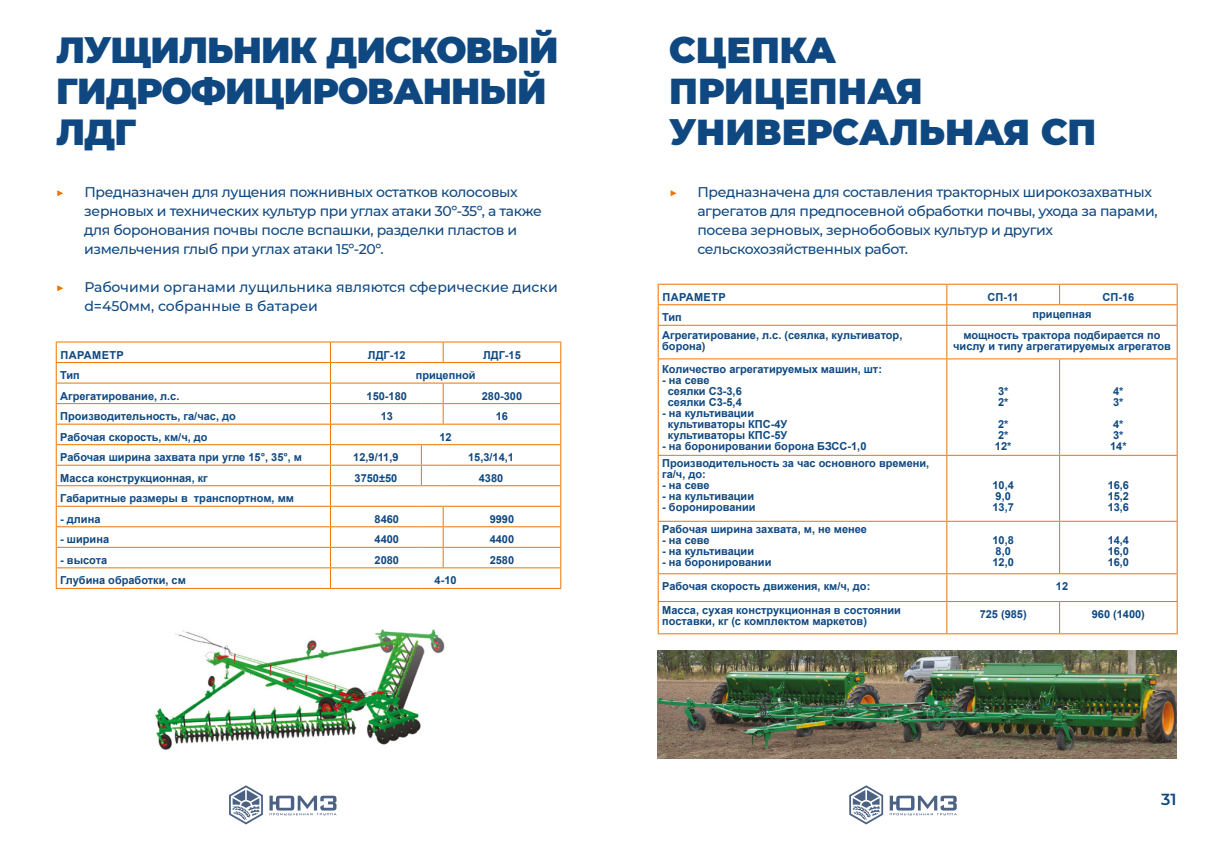
<style>
.page{position:relative;width:1219px;height:854px;background:#fff}
.page>*{position:absolute;margin:0;border:0;box-sizing:border-box;transform-origin:0 0}
.t1{font:900 36px/41px "Montserrat";letter-spacing:-.025em;color:#0f4881}
.t2{font:900 36px/41px "Montserrat";color:#0f4881}
.t3{font:600 16px "Montserrat";color:#0f4881}
.t4{font:500 14px/19px "Montserrat";letter-spacing:-.025em;color:#0f4881}
.t5{font:500 14px/19px "Montserrat";color:#0f4881}
.t6{font:500 14px "Montserrat";color:#ee7402}
.t7{font:700 11px/11px "Arial";color:#0f4881}
.t8{font:700 11px "Arial";letter-spacing:.035em;color:#0f4881}
</style>
<div class="page">
<svg style="left:849px;top:785px;width:34px;height:39px"></svg>
<svg style="left:890px;top:795px;width:67px;height:20px"></svg>
<svg style="left:229px;top:785px;width:34px;height:39px"></svg>
<svg style="left:269px;top:795px;width:67px;height:20px"></svg>
<svg style="left:56px;top:341px;width:505px;height:247px"></svg>
<hr style="left:443px;top:587px;width:118px;height:1px;background:#ee7402">
<hr style="left:658px;top:324px;width:289px;height:1px;background:#ee7402">
<hr style="left:947px;top:324px;width:112px;height:1px;background:#ee7402">
<hr style="left:1059px;top:324px;width:119px;height:1px;background:#ee7402">
<hr style="left:658px;top:358px;width:289px;height:1px;background:#ee7402">
<hr style="left:947px;top:358px;width:112px;height:1px;background:#ee7402">
<hr style="left:1059px;top:358px;width:119px;height:1px;background:#ee7402">
<hr style="left:658px;top:454px;width:289px;height:1px;background:#ee7402">
<hr style="left:947px;top:454px;width:112px;height:1px;background:#ee7402">
<hr style="left:1059px;top:454px;width:119px;height:1px;background:#ee7402">
<hr style="left:658px;top:520px;width:289px;height:1px;background:#ee7402">
<hr style="left:947px;top:520px;width:112px;height:1px;background:#ee7402">
<hr style="left:1059px;top:520px;width:119px;height:1px;background:#ee7402">
<hr style="left:658px;top:573px;width:289px;height:1px;background:#ee7402">
<hr style="left:947px;top:573px;width:112px;height:1px;background:#ee7402">
<hr style="left:1059px;top:573px;width:119px;height:1px;background:#ee7402">
<hr style="left:658px;top:601px;width:289px;height:1px;background:#ee7402">
<hr style="left:947px;top:601px;width:112px;height:1px;background:#ee7402">
<hr style="left:1059px;top:601px;width:119px;height:1px;background:#ee7402">
<hr style="left:658px;top:633px;width:289px;height:1px;background:#ee7402">
<hr style="left:947px;top:633px;width:112px;height:1px;background:#ee7402">
<hr style="left:1059px;top:633px;width:119px;height:1px;background:#ee7402">
<hr style="left:658px;top:283px;width:289px;height:1px;background:#ee7402">
<hr style="left:658px;top:325px;width:1px;height:33px;background:#ee7402">
<hr style="left:658px;top:359px;width:1px;height:95px;background:#ee7402">
<hr style="left:658px;top:455px;width:1px;height:65px;background:#ee7402">
<hr style="left:658px;top:521px;width:1px;height:52px;background:#ee7402">
<svg style="left:658px;top:574px;width:1px;height:27px"></svg>
<hr style="left:658px;top:602px;width:1px;height:31px;background:#ee7402">
<hr style="left:947px;top:283px;width:112px;height:1px;background:#ee7402">
<hr style="left:1059px;top:283px;width:119px;height:1px;background:#ee7402">
<svg style="left:658px;top:284px;width:520px;height:40px"></svg>
<hr style="left:946px;top:325px;width:1px;height:33px;background:#ee7402">
<hr style="left:1177px;top:325px;width:1px;height:33px;background:#ee7402">
<hr style="left:946px;top:359px;width:1px;height:95px;background:#ee7402">
<hr style="left:1059px;top:359px;width:1px;height:95px;background:#ee7402">
<hr style="left:1177px;top:359px;width:1px;height:95px;background:#ee7402">
<hr style="left:946px;top:455px;width:1px;height:65px;background:#ee7402">
<hr style="left:1059px;top:455px;width:1px;height:65px;background:#ee7402">
<hr style="left:1177px;top:455px;width:1px;height:65px;background:#ee7402">
<hr style="left:946px;top:521px;width:1px;height:52px;background:#ee7402">
<hr style="left:1059px;top:521px;width:1px;height:52px;background:#ee7402">
<hr style="left:1177px;top:521px;width:1px;height:52px;background:#ee7402">
<svg style="left:946px;top:574px;width:1px;height:27px"></svg>
<svg style="left:1177px;top:574px;width:1px;height:27px"></svg>
<hr style="left:946px;top:602px;width:1px;height:31px;background:#ee7402">
<hr style="left:1059px;top:602px;width:1px;height:31px;background:#ee7402">
<hr style="left:1177px;top:602px;width:1px;height:31px;background:#ee7402">
<img style="left:155px;top:629px;width:290px;height:121px">
<img style="left:658px;top:650px;width:518px;height:108px">
<h1 class="t1" style="left:56px;top:28px;width:504px">ЛУЩИЛЬНИК ДИСКОВЫЙ<br>ГИДРОФИЦИРОВАННЫЙ<br>ЛДГ</h1>
<h1 class="t2" style="left:669px;top:28px;width:429px">СЦЕПКА<br>ПРИЦЕПНАЯ<br>УНИВЕРСАЛЬНАЯ СП</h1>
<p class="t6" style="left:56px;top:182px;width:10px">▶</p>
<p class="t4" style="left:84px;top:182px;width:459px">Предназначен для лущения пожнивных остатков колосовых зерновых и технических культур при углах атаки 30º-35º, а также для боронования почвы после вспашки, разделки пластов и измельчения глыб при углах атаки 15º-20º.</p>
<p class="t6" style="left:56px;top:277px;width:10px">▶</p>
<p class="t5" style="left:84px;top:277px;width:475px">Рабочими органами лущильника являются сферические диски d=450мм, собранные в батареи</p>
<p class="t8" style="left:60px;top:347px;width:65px">ПАРАМЕТР</p>
<p class="t7" style="left:368px;top:349px;width:39px">ЛДГ-12</p>
<p class="t7" style="left:483px;top:349px;width:39px">ЛДГ-15</p>
<p class="t7" style="left:60px;top:370px;width:21px">Тип</p>
<p class="t7" style="left:416px;top:370px;width:61px">прицепной</p>
<p class="t7" style="left:60px;top:390px;width:121px">Агрегатирование, л.с.</p>
<p class="t7" style="left:367px;top:390px;width:42px">150-180</p>
<p class="t7" style="left:482px;top:390px;width:42px">280-300</p>
<p class="t7" style="left:60px;top:411px;width:177px">Производительность, га/час, до</p>
<p class="t7" style="left:381px;top:411px;width:14px">13</p>
<p class="t7" style="left:496px;top:411px;width:14px">16</p>
<p class="t7" style="left:60px;top:431px;width:149px">Рабочая скорость, км/ч, до</p>
<p class="t7" style="left:439px;top:431px;width:14px">12</p>
<p class="t7" style="left:60px;top:452px;width:243px">Рабочая ширина захвата при угле 15°, 35°, м</p>
<p class="t7" style="left:353px;top:452px;width:47px">12,9/11,9</p>
<p class="t7" style="left:468px;top:452px;width:47px">15,3/14,1</p>
<p class="t7" style="left:60px;top:472px;width:149px">Масса конструкционная, кг</p>
<p class="t7" style="left:355px;top:472px;width:44px">3750±50</p>
<p class="t7" style="left:479px;top:472px;width:26px">4380</p>
<p class="t7" style="left:60px;top:493px;width:235px">Габаритные размеры в транспортном, мм</p>
<p class="t7" style="left:60px;top:513px;width:42px">- длина</p>
<p class="t7" style="left:375px;top:513px;width:26px">8460</p>
<p class="t7" style="left:490px;top:513px;width:26px">9990</p>
<p class="t7" style="left:60px;top:534px;width:50px">- ширина</p>
<p class="t7" style="left:375px;top:534px;width:26px">4400</p>
<p class="t7" style="left:490px;top:534px;width:26px">4400</p>
<p class="t7" style="left:60px;top:554px;width:48px">- высота</p>
<p class="t7" style="left:375px;top:554px;width:26px">2080</p>
<p class="t7" style="left:490px;top:554px;width:26px">2580</p>
<p class="t7" style="left:60px;top:575px;width:127px">Глубина обработки, см</p>
<p class="t7" style="left:435px;top:575px;width:24px">4-10</p>
<p class="t6" style="left:669px;top:182px;width:10px">▶</p>
<p class="t4" style="left:697px;top:182px;width:462px">Предназначена для составления тракторных широкозахватных агрегатов для предпосевной обработки почвы, ухода за парами, посева зерновых, зернобобовых культур и других сельскохозяйственных работ.</p>
<p class="t8" style="left:662px;top:289px;width:65px">ПАРАМЕТР</p>
<p class="t7" style="left:988px;top:291px;width:33px">СП-11</p>
<p class="t7" style="left:1102px;top:291px;width:33px">СП-16</p>
<p class="t7" style="left:662px;top:312px;width:21px">Тип</p>
<p class="t7" style="left:1033px;top:309px;width:60px">прицепная</p>
<p class="t7" style="left:662px;top:329px;width:242px">Агрегатирование, л.с. (сеялка, культиватор, борона)</p>
<p class="t7" style="left:953px;top:329px;width:219px;text-align:center">мощность трактора подбирается по числу и типу агрегатируемых агрегатов</p>
<p class="t7" style="left:662px;top:363px;width:221px">Количество агрегатируемых машин, шт:</p>
<p class="t7" style="left:668px;top:374px;width:75px;text-indent:-6px">- на севе сеялки С3-3,6 сеялки С3-5,4</p>
<p class="t7" style="left:668px;top:407px;width:121px;text-indent:-6px">- на культивации культиваторы КПС-4У культиваторы КПС-5У</p>
<p class="t7" style="left:662px;top:440px;width:206px">- на боронировании борона БЗСС-1,0</p>
<p class="t7" style="left:998px;top:385px;width:12px">3*<br>2*</p>
<p class="t7" style="left:995px;top:418px;width:18px">2*<br>2*<br>12*</p>
<p class="t7" style="left:1113px;top:385px;width:12px">4*<br>3*</p>
<p class="t7" style="left:1110px;top:418px;width:18px">4*<br>3*<br>14*</p>
<p class="t7" style="left:662px;top:458px;width:269px">Производительность за час основного времени, га/ч, до:</p>
<p class="t7" style="left:662px;top:480px;width:49px">- на севе</p>
<p class="t7" style="left:662px;top:491px;width:93px">- на культивации</p>
<p class="t7" style="left:662px;top:502px;width:95px">- боронировании</p>
<p class="t7" style="left:662px;top:524px;width:206px">Рабочая ширина захвата, м, не менее</p>
<p class="t7" style="left:662px;top:535px;width:49px">- на севе</p>
<p class="t7" style="left:662px;top:546px;width:93px">- на культивации</p>
<p class="t7" style="left:662px;top:557px;width:111px">- на боронировании</p>
<p class="t7" style="left:992px;top:480px;width:23px">10,4<br>9,0<br>13,7</p>
<p class="t7" style="left:1108px;top:480px;width:23px;text-align:justify">16,6<br>15,2<br>13,6</p>
<p class="t7" style="left:992px;top:535px;width:23px">10,8<br>8,0<br>12,0</p>
<p class="t7" style="left:1108px;top:535px;width:23px;text-align:justify">14,4<br>16,0<br>16,0</p>
<p class="t7" style="left:662px;top:581px;width:210px">Рабочая скорость движения, км/ч, до:</p>
<p class="t7" style="left:1056px;top:581px;width:14px">12</p>
<p class="t7" style="left:662px;top:604px;width:240px">Масса, сухая конструкционная в состоянии поставки, кг (с комплектом маркетов)</p>
<p class="t7" style="left:980px;top:608px;width:49px">725 (985)</p>
<p class="t7" style="left:1092px;top:608px;width:55px">960 (1400)</p>
<h2 class="t3" style="left:1161px;top:787px;width:17px">31</h2>
</div>
